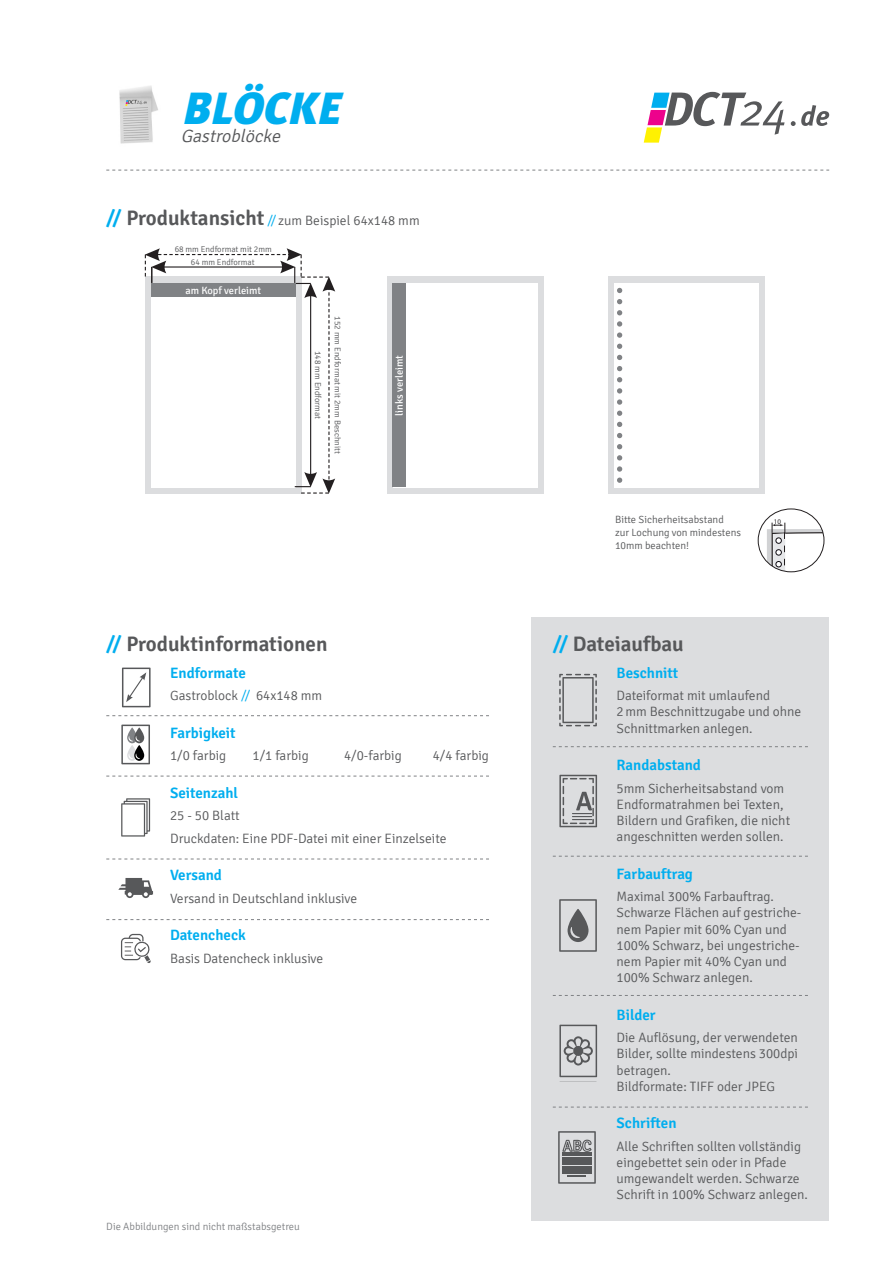
<style>
.page{position:relative;width:893px;height:1263px;background:#fff}
.page>*{position:absolute;margin:0;border:0;box-sizing:border-box;transform-origin:0 0}
.t1{font:italic 900 45px "Meta Plus";color:#00aeef}
.t2{font:600 21px "Signika";color:#57585a}
.t3{font:italic 300 18px "Signika";color:#57585a}
.t4{font:600 15px "Signika";color:#00aeef}
.t5{font:300 13.5px/16.2px "Signika";color:#57585a}
.t6{font:300 10.5px/12.6px "Signika";color:#57585a}
.t7{font:300 10.5px "Signika";color:#808285}
.t8{font:10.5px "Signika";color:#fff}
.t9{font:300 8.4px/12.3px "Signika";color:#57585a;text-align:center}
.t10{font:7.05px "Myriad Pro";color:#231f20}
.s1{font-weight:600;font-size:21px;color:#00aeef}
.s2{font-weight:600;font-size:21px}
.s3{color:#00aeef}
</style>
<div class="page">
<div style="left:531px;top:617px;width:298px;height:603px;background:#dcdddf"></div>
<img style="left:119px;top:86px;width:39px;height:58px">
<svg style="left:106px;top:170px;width:723px;height:1px"></svg>
<svg style="left:553px;top:746px;width:255px;height:1px"></svg>
<svg style="left:553px;top:856px;width:255px;height:1px"></svg>
<svg style="left:553px;top:995px;width:255px;height:1px"></svg>
<svg style="left:553px;top:1107px;width:255px;height:1px"></svg>
<svg style="left:106px;top:776px;width:383px;height:1px"></svg>
<svg style="left:106px;top:715px;width:383px;height:1px"></svg>
<svg style="left:106px;top:859px;width:383px;height:1px"></svg>
<svg style="left:106px;top:919px;width:383px;height:1px"></svg>
<svg style="left:122px;top:668px;width:29px;height:39px"></svg>
<svg style="left:121px;top:725px;width:29px;height:39px"></svg>
<svg style="left:121px;top:798px;width:29px;height:38px"></svg>
<svg style="left:118px;top:878px;width:35px;height:20px"></svg>
<svg style="left:121px;top:934px;width:30px;height:29px"></svg>
<svg style="left:559px;top:674px;width:38px;height:52px"></svg>
<svg style="left:559px;top:775px;width:38px;height:52px"></svg>
<svg style="left:559px;top:899px;width:38px;height:53px"></svg>
<svg style="left:559px;top:1025px;width:38px;height:52px"></svg>
<svg style="left:558px;top:1131px;width:38px;height:53px"></svg>
<div style="left:387px;top:276px;width:157px;height:218px;background:#dcdddf"></div>
<div style="left:608px;top:276px;width:157px;height:218px;background:#dcdddf"></div>
<div style="left:393px;top:283px;width:144px;height:204px;background:#fff"></div>
<div style="left:614px;top:283px;width:144px;height:204px;background:#fff"></div>
<svg style="left:145px;top:248px;width:190px;height:246px"></svg>
<svg style="left:767px;top:523px;width:57px;height:49px"></svg>
<div style="left:758px;top:509px;width:66px;height:63px;border:1px solid #231f20;border-radius:50%"></div>
<svg style="left:617px;top:288px;width:5px;height:5px"></svg>
<svg style="left:617px;top:299px;width:5px;height:5px"></svg>
<svg style="left:617px;top:310px;width:5px;height:5px"></svg>
<svg style="left:617px;top:321px;width:5px;height:17px"></svg>
<svg style="left:617px;top:344px;width:5px;height:5px"></svg>
<svg style="left:617px;top:355px;width:5px;height:5px"></svg>
<svg style="left:617px;top:366px;width:5px;height:5px"></svg>
<svg style="left:617px;top:377px;width:5px;height:5px"></svg>
<svg style="left:617px;top:388px;width:5px;height:17px"></svg>
<svg style="left:617px;top:411px;width:5px;height:5px"></svg>
<svg style="left:617px;top:422px;width:5px;height:5px"></svg>
<svg style="left:617px;top:433px;width:5px;height:5px"></svg>
<svg style="left:617px;top:444px;width:5px;height:5px"></svg>
<svg style="left:617px;top:455px;width:5px;height:5px"></svg>
<svg style="left:617px;top:466px;width:5px;height:17px"></svg>
<div style="left:151px;top:283px;width:144px;height:14px;background:#808285"></div>
<svg style="left:791px;top:105px;width:38px;height:21px"></svg>
<svg style="left:644px;top:92px;width:141px;height:51px"></svg>
<div style="left:393px;top:283px;width:13px;height:204px;background:#808285"></div>
<h1 class="t1" style="left:181px;top:82px;width:172px">BLÖCKE</h1>
<h3 class="t3" style="left:181px;top:126px;width:105px">Gastroblöcke</h3>
<p class="t5" style="left:106px;top:213px;width:315px"><span class="s1">//</span> <span class="s2">Produktansicht</span> <span class="s3">//</span> zum Beispiel 64x148 mm</p>
<p class="t9" style="left:175px;top:244px;width:98px">68 mm Endformat mit 2mm<br>64 mm Endformat</p>
<p class="t8" style="left:185px;top:284px;width:77px">am Kopf verleimt</p>
<p class="t9" style="left:324px;top:351px;width:70px;rotate:90deg">148 mm Endformat</p>
<p class="t9" style="left:344px;top:316px;width:139px;rotate:90deg">152 mm Endformat mit 2mm Beschnitt</p>
<p class="t8" style="left:393px;top:416px;width:62px;rotate:-90deg">links verleimt</p>
<h2 class="t2" style="left:106px;top:631px;width:223px"><span class="s3">//</span> Produktinformationen</h2>
<p class="t4" style="left:170px;top:664px;width:77px">Endformate</p>
<p class="t5" style="left:170px;top:688px;width:154px">Gastroblock <span class="s3">//</span> 64x148 mm</p>
<p class="t4" style="left:170px;top:724px;width:67px">Farbigkeit</p>
<p class="t5" style="left:170px;top:748px;width:58px">1/0 farbig</p>
<p class="t5" style="left:253px;top:748px;width:58px">1/1 farbig</p>
<p class="t5" style="left:344px;top:748px;width:59px">4/0-farbig</p>
<p class="t5" style="left:433px;top:748px;width:58px">4/4 farbig</p>
<p class="t4" style="left:170px;top:784px;width:70px">Seitenzahl</p>
<p class="t5" style="left:170px;top:805px;width:278px;line-height:22.5px">25 - 50 Blatt<br>Druckdaten: Eine PDF-Datei mit einer Einzelseite</p>
<p class="t4" style="left:170px;top:866px;width:53px">Versand</p>
<p class="t5" style="left:170px;top:890px;width:189px">Versand in Deutschland inklusive</p>
<p class="t4" style="left:170px;top:926px;width:77px">Datencheck</p>
<p class="t5" style="left:170px;top:950px;width:155px">Basis Datencheck inklusive</p>
<p class="t7" style="left:106px;top:1221px;width:195px">Die Abbildungen sind nicht maßstabsgetreu</p>
<p class="t6" style="left:615px;top:514px;width:127px">Bitte Sicherheitsabstand<br>zur Lochung von mindestens<br>10mm beachten!</p>
<p class="t10" style="left:774px;top:517px;width:9px">10</p>
<h2 class="t2" style="left:553px;top:631px;width:132px"><span class="s3">//</span> Dateiaufbau</h2>
<p class="t4" style="left:617px;top:664px;width:63px">Beschnitt</p>
<p class="t5" style="left:617px;top:688px;width:186px">Dateiformat mit umlaufend<br>2mm Beschnittzugabe und ohne<br>Schnittmarken anlegen.</p>
<p class="t4" style="left:617px;top:756px;width:86px">Randabstand</p>
<p class="t5" style="left:617px;top:780px;width:175px">5mm Sicherheitsabstand vom<br>Endformatrahmen bei Texten,<br>Bildern und Grafiken, die nicht angeschnitten werden sollen.</p>
<p class="t4" style="left:617px;top:865px;width:78px">Farbauftrag</p>
<p class="t5" style="left:617px;top:889px;width:186px">Maximal 300% Farbauftrag.<br>Schwarze Flächen auf gestriche&shy;nem Papier mit 60% Cyan und<br>100% Schwarz, bei ungestriche&shy;nem Papier mit 40% Cyan und<br>100% Schwarz anlegen.</p>
<p class="t4" style="left:617px;top:1006px;width:41px">Bilder</p>
<p class="t5" style="left:617px;top:1030px;width:183px">Die Auflösung, der verwendeten<br>Bilder, sollte mindestens 300dpi betragen.<br>Bildformate: TIFF oder JPEG</p>
<p class="t4" style="left:617px;top:1114px;width:61px">Schriften</p>
<p class="t5" style="left:617px;top:1138px;width:193px">Alle Schriften sollten vollständig eingebettet sein oder in Pfade umgewandelt werden. Schwarze<br>Schrift in 100% Schwarz anlegen.</p>
</div>
